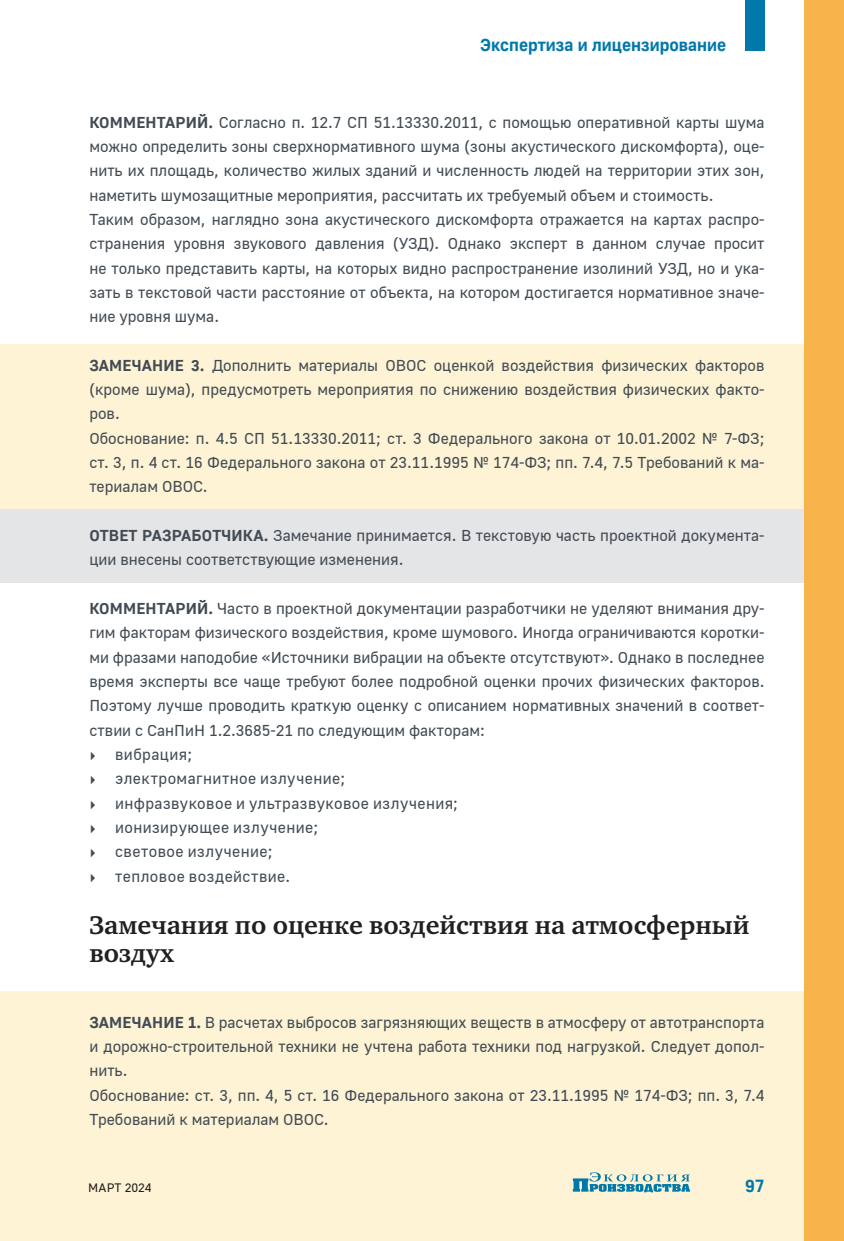
<style>
.page{position:relative;width:844px;height:1241px;background:#fff}
.page>*{position:absolute;margin:0;border:0;box-sizing:border-box;transform-origin:0 0}
.Подзаголовок{font:700 26.25px/28px "Charter C";color:#231f20}
.t1{font:700 17.5px "Golos UI";color:#0078aa}
.Подвал_текст{font:15.75px/24.3px "Golos UI";color:#424b53;text-align:justify}
.Подвал_текст-2{font:15.75px "Golos UI";letter-spacing:.025em;color:#424b53}
.t2{font:12.25px "Golos UI";letter-spacing:.005em;color:#231f20}
.s1{font-weight:700}
.s2{font-family:"Kazimir Text";font-weight:700}
</style>
<div class="page">
<div style="left:0;top:344px;width:804px;height:165px;background:#fef3d5"></div>
<div style="left:0;top:990px;width:804px;height:250px;background:#fef3d5"></div>
<div style="left:0;top:509px;width:804px;height:74px;background:#e4e5e7"></div>
<div style="left:804px;top:0;width:39px;height:1240px;background:#f7b44a"></div>
<svg style="left:572px;top:1172px;width:118px;height:20px"></svg>
<div style="left:744px;top:0;width:20px;height:51px;background:#0078aa"></div>
<p class="t1" style="left:480px;top:34px;width:247px">Экспертиза и лицензирование</p>
<p class="Подвал_текст" style="left:89px;top:110px;width:676px"><span class="s1">КОММЕНТАРИЙ.</span> Согласно п. 12.7 СП 51.13330.2011, с помощью оперативной карты шума можно определить зоны сверхнормативного шума (зоны акустического дискомфорта), оце&shy;нить их площадь, количество жилых зданий и численность людей на территории этих зон, наметить шумозащитные мероприятия, рассчитать их требуемый объем и стоимость.</p>
<p class="Подвал_текст" style="left:89px;top:207px;width:676px">Таким образом, наглядно зона акустического дискомфорта отражается на картах распро&shy;странения уровня звукового давления (УЗД). Однако эксперт в данном случае просит не только представить карты, на которых видно распространение изолиний УЗД, но и ука&shy;зать в текстовой части расстояние от объекта, на котором достигается нормативное значе&shy;ние уровня шума.</p>
<p class="Подвал_текст" style="left:89px;top:353px;width:676px"><span class="s1">ЗАМЕЧАНИЕ 3.</span> Дополнить материалы ОВОС оценкой воздействия физических факторов (кроме шума), предусмотреть мероприятия по снижению воздействия физических факто&shy;ров.</p>
<p class="Подвал_текст" style="left:89px;top:426px;width:676px">Обоснование: п. 4.5 СП 51.13330.2011; ст. 3 Федерального закона от 10.01.2002 № 7-ФЗ; ст. 3, п. 4 ст. 16 Федерального закона от 23.11.1995 № 174-ФЗ; пп. 7.4, 7.5 Требований к ма&shy;териалам ОВОС.</p>
<p class="Подвал_текст" style="left:89px;top:523px;width:676px"><span class="s1">ОТВЕТ РАЗРАБОТЧИКА.</span> Замечание принимается. В текстовую часть проектной документа&shy;ции внесены соответствующие изменения.</p>
<p class="Подвал_текст" style="left:89px;top:596px;width:676px"><span class="s1">КОММЕНТАРИЙ.</span> Часто в проектной документации разработчики не уделяют внимания дру&shy;гим факторам физического воздействия, кроме шумового. Иногда ограничиваются коротки&shy;ми фразами наподобие «Источники вибрации на объекте отсутствуют». Однако в последнее время эксперты все чаще требуют более подробной оценки прочих физических факторов.<br>Поэтому лучше проводить краткую оценку с описанием нормативных значений в соответ&shy;ствии с СанПиН 1.2.3685-21 по следующим факторам:</p>
<p class="Подвал_текст-2" style="left:89px;top:745px;width:104px"><span class="s2">▸</span> вибрация;</p>
<p class="Подвал_текст-2" style="left:89px;top:769px;width:257px"><span class="s2">▸</span> электромагнитное излучение;</p>
<p class="Подвал_текст-2" style="left:89px;top:794px;width:370px"><span class="s2">▸</span> инфразвуковое и ультразвуковое излучения;</p>
<p class="Подвал_текст-2" style="left:89px;top:818px;width:230px"><span class="s2">▸</span> ионизирующее излучение;</p>
<p class="Подвал_текст-2" style="left:89px;top:842px;width:185px"><span class="s2">▸</span> световое излучение;</p>
<p class="Подвал_текст-2" style="left:89px;top:866px;width:202px"><span class="s2">▸</span> тепловое воздействие.</p>
<p class="Подзаголовок" style="left:89px;top:911px;width:661px">Замечания по оценке воздействия на атмосферный воздух</p>
<p class="Подвал_текст" style="left:89px;top:1009px;width:676px"><span class="s1">ЗАМЕЧАНИЕ 1.</span> В расчетах выбросов загрязняющих веществ в атмосферу от автотранспорта и дорожно-строительной техники не учтена работа техники под нагрузкой. Следует допол&shy;нить.</p>
<p class="Подвал_текст" style="left:89px;top:1082px;width:676px">Обоснование: ст. 3, пп. 4, 5 ст. 16 Федерального закона от 23.11.1995 № 174-ФЗ; пп. 3, 7.4<br>Требований к материалам ОВОС.</p>
<p class="t2" style="left:88px;top:1180px;width:65px">МАРТ 2024</p>
<p class="t1" style="left:745px;top:1175px;width:21px">97</p>
</div>
